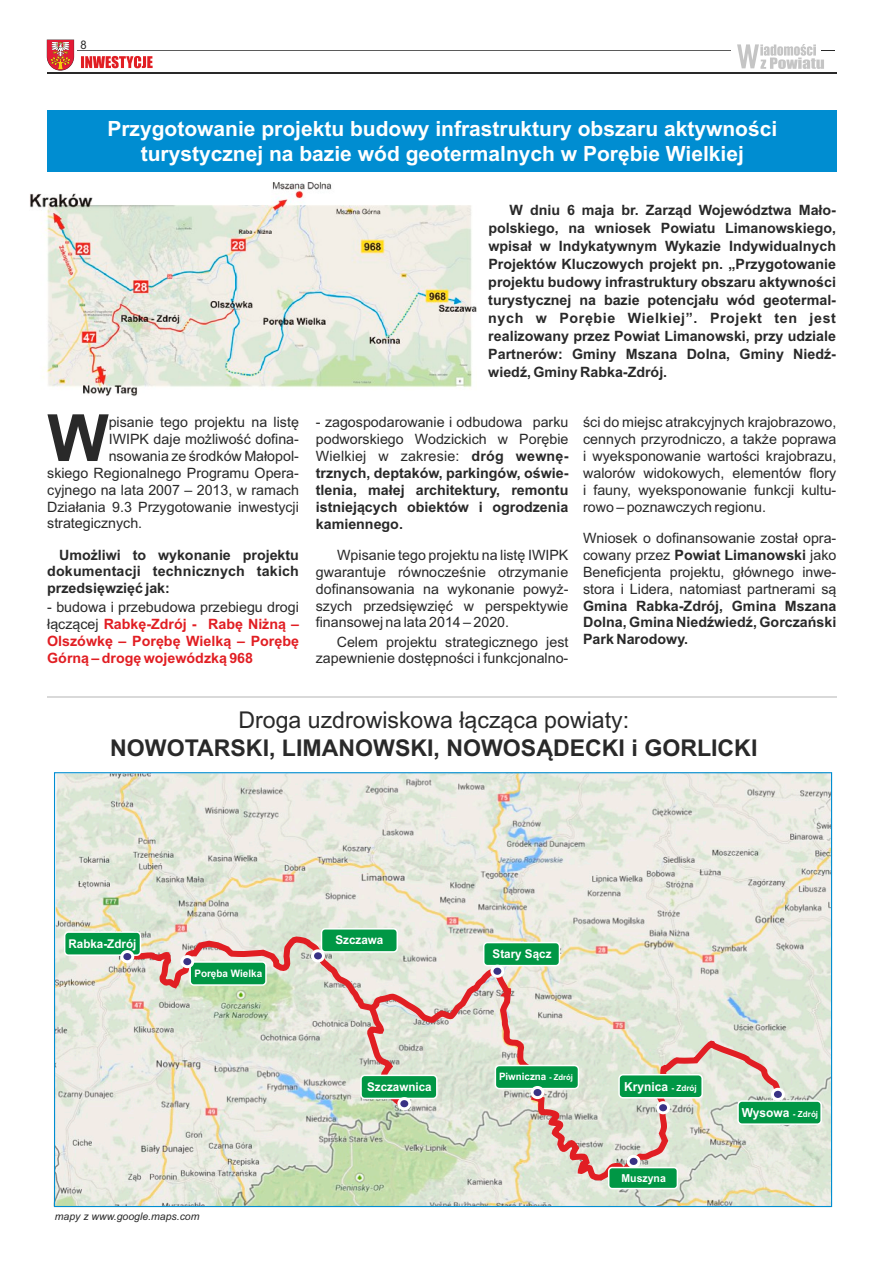
<style>
.page{position:relative;width:893px;height:1263px;background:#fff}
.page>*{position:absolute;margin:0;border:0;box-sizing:border-box;transform-origin:0 0}
.t1{font:700 65.1px "Arial";color:#292929}
.t2{font:700 23.1px "Arial";color:#292929}
.t3{font:23.1px "Arial";color:#292929}
.t4{font:700 21px/24.9px "Arial";color:#fff;text-align:center}
.t5{font:14.25px/16.8px "Arial";color:#292929;text-align:justify}
.t6{font:700 14.25px/16.8px "Arial";color:#292929;text-align:justify}
.t7{font:700 14.25px/16.8px "Arial";color:#e11e23;text-align:justify}
.t8{font:700 12.45px "Arial";color:#fff;scale:.96 1}
.t9{font:700 12.15px "Arial";color:#fff;scale:.96 1}
.t10{font:11.85px "Arial";color:#292929;scale:.94 1}
.t11{font:700 10.95px "Arial";color:#fff;scale:.96 1}
.t12{font:italic 10.5px "Arial";color:#292929}
.t13{font:700 10.35px "Arial";color:#fff;scale:.96 1}
.t14{font:700 10.2px "Arial";color:#fff;scale:.96 1}
.s1{font-weight:700}
.s2{font-weight:400}
.s3{font-weight:400;color:#292929}
.s4{font-size:7.95px}
.s5{font-size:8.4px}
</style>
<div class="page">
<hr style="left:47px;top:72px;width:789px;height:2px;background:#292929">
<svg style="left:47px;top:40px;width:27px;height:31px"></svg>
<hr style="left:77px;top:50px;width:654px;height:1px;background:#5b5b5b">
<svg style="left:737px;top:44px;width:97px;height:25px"></svg>
<svg style="left:81px;top:56px;width:72px;height:12px"></svg>
<div style="left:47px;top:110px;width:789px;height:62px;background:#008dd1"></div>
<img style="left:30px;top:183px;width:447px;height:213px">
<hr style="left:47px;top:697px;width:789px;height:1px;background:#d9d9d9">
<img style="left:56px;top:774px;width:774px;height:431px">
<svg style="left:119px;top:932px;width:665px;height:255px;background:#dddacb"></svg>
<div style="left:64px;top:931px;width:77px;height:25px;border:3px solid #fff;border-radius:3px"></div>
<div style="left:65px;top:933px;width:75px;height:21px;background:#009745;border-radius:3px"></div>
<div style="left:321px;top:928px;width:77px;height:25px;border:3px solid #fff;border-radius:3px"></div>
<div style="left:322px;top:929px;width:74px;height:22px;background:#009745;border-radius:3px"></div>
<div style="left:189px;top:961px;width:78px;height:25px;border:3px solid #fff;border-radius:3px"></div>
<div style="left:191px;top:963px;width:74px;height:21px;background:#009745;border-radius:3px"></div>
<div style="left:120px;top:950px;width:14px;height:13px;border:6px solid #fff;border-radius:50%"></div>
<div style="left:123px;top:953px;width:8px;height:7px;background:#393285;border-radius:50%"></div>
<div style="left:180px;top:955px;width:14px;height:13px;border:6px solid #fff;border-radius:50%"></div>
<div style="left:183px;top:958px;width:8px;height:7px;background:#393285;border-radius:50%"></div>
<div style="left:311px;top:949px;width:14px;height:13px;border:6px solid #fff;border-radius:50%"></div>
<div style="left:314px;top:952px;width:8px;height:7px;background:#393285;border-radius:50%"></div>
<svg style="left:363px;top:1001px;width:47px;height:112px;background:#d8bcb0"></svg>
<div style="left:360px;top:1074px;width:78px;height:25px;border:3px solid #fff;border-radius:3px"></div>
<div style="left:362px;top:1076px;width:74px;height:22px;background:#009745;border-radius:3px"></div>
<div style="left:397px;top:1097px;width:14px;height:13px;border:6px solid #fff;border-radius:50%"></div>
<div style="left:400px;top:1100px;width:8px;height:7px;background:#393285;border-radius:50%"></div>
<div style="left:483px;top:942px;width:77px;height:24px;border:3px solid #fff;border-radius:3px"></div>
<div style="left:484px;top:943px;width:75px;height:22px;background:#009745;border-radius:3px"></div>
<div style="left:495px;top:1065px;width:84px;height:24px;border:3px solid #fff;border-radius:3px"></div>
<div style="left:496px;top:1066px;width:82px;height:22px;background:#009745;border-radius:3px"></div>
<div style="left:490px;top:965px;width:14px;height:13px;border:6px solid #fff;border-radius:50%"></div>
<div style="left:493px;top:968px;width:8px;height:7px;background:#393285;border-radius:50%"></div>
<div style="left:531px;top:1086px;width:13px;height:13px;border:6px solid #fff;border-radius:50%"></div>
<div style="left:534px;top:1089px;width:7px;height:7px;background:#393285;border-radius:50%"></div>
<div style="left:656px;top:1101px;width:14px;height:13px;border:6px solid #fff;border-radius:50%"></div>
<div style="left:659px;top:1104px;width:8px;height:7px;background:#393285;border-radius:50%"></div>
<div style="left:608px;top:1167px;width:70px;height:22px;border:3px solid #fff;border-radius:3px"></div>
<div style="left:609px;top:1168px;width:68px;height:20px;background:#009745;border-radius:3px"></div>
<div style="left:627px;top:1155px;width:13px;height:13px;border:6px solid #fff;border-radius:50%"></div>
<div style="left:630px;top:1158px;width:7px;height:7px;background:#393285;border-radius:50%"></div>
<div style="left:618px;top:1074px;width:85px;height:24px;border:3px solid #fff;border-radius:3px"></div>
<div style="left:620px;top:1075px;width:81px;height:22px;background:#009745;border-radius:3px"></div>
<div style="left:737px;top:1100px;width:85px;height:25px;border:3px solid #fff;border-radius:3px"></div>
<div style="left:739px;top:1102px;width:81px;height:21px;background:#009745;border-radius:3px"></div>
<div style="left:771px;top:1088px;width:14px;height:13px;border:6px solid #fff;border-radius:50%"></div>
<div style="left:774px;top:1091px;width:8px;height:7px;background:#393285;border-radius:50%"></div>
<p class="t10" style="left:80px;top:40px;width:8px">8</p>
<h3 class="t4" style="left:107px;top:118px;width:671px">Przygotowanie projektu budowy infrastruktury obszaru aktywności turystycznej na bazie wód geotermalnych w Porębie Wielkiej</h3>
<p class="t6" style="left:488px;top:202px;width:349px;line-height:18px;text-indent:21px">W dniu 6 maja br. Zarząd Województwa Mało&shy;polskiego, na wniosek Powiatu Limanowskiego, wpisał w Indykatywnym Wykazie Indywidualnych Projektów Kluczowych projekt pn. „Przygotowanie projektu budowy infrastruktury obszaru aktywności turystycznej na bazie potencjału wód geotermal&shy;nych w Porębie Wielkiej”. Projekt ten jest realizowany przez Powiat Limanowski, przy udziale Partnerów: Gminy Mszana Dolna, Gminy Niedź&shy;wiedź, Gminy Rabka-Zdrój.</p>
<p class="t5" style="left:109px;top:415px;width:192px">pisanie tego projektu na listę</p>
<h1 class="t1" style="left:47px;top:414px;width:63px">W</h1>
<p class="t5" style="left:583px;top:415px;width:255px">ści do miejsc atrakcyjnych krajobrazowo, cennych przyrodniczo, a także poprawa i wyeksponowanie wartości krajobrazu, walorów widokowych, elementów flory i fauny, wyeksponowanie funkcji kultu&shy;rowo – poznawczych regionu.</p>
<p class="t5" style="left:583px;top:531px;width:255px">Wniosek o dofinansowanie został opra&shy;cowany przez <span class="s1">Powiat Limanowski</span> jako Beneficjenta projektu, głównego inwe&shy;stora i Lidera, natomiast partnerami są</p>
<p class="t6" style="left:583px;top:598px;width:255px">Gmina Rabka-Zdrój, Gmina Mszana Dolna, Gmina Niedźwiedź, Gorczański Park Narodowy.</p>
<p class="t6" style="left:316px;top:415px;width:254px"><span class="s2">- zagospodarowanie i odbudowa parku podworskiego Wodzickich w Porębie Wielkiej w zakresie:</span> dróg wewnę&shy;trznych, deptaków, parkingów, oświe&shy;tlenia, małej architektury, remontu istniejących obiektów i ogrodzenia kamiennego.</p>
<p class="t5" style="left:316px;top:548px;width:254px;text-indent:21px">Wpisanie tego projektu na listę IWIPK gwarantuje równocześnie otrzymanie dofinansowania na wykonanie powyż&shy;szych przedsięwzięć w perspektywie finansowej na lata 2014 – 2020.</p>
<p class="t5" style="left:316px;top:634px;width:254px;text-align:right">Celem projektu strategicznego jest zapewnienie dostępności i funkcjonalno-</p>
<p class="t5" style="left:109px;top:432px;width:192px">IWIPK daje możliwość dofina-</p>
<p class="t5" style="left:109px;top:449px;width:192px">nsowania ze środków Małopol-</p>
<p class="t5" style="left:47px;top:466px;width:253px">skiego Regionalnego Programu Opera-</p>
<p class="t5" style="left:47px;top:482px;width:253px">cyjnego na lata 2007 – 2013, w ramach</p>
<p class="t5" style="left:47px;top:499px;width:253px">Działania 9.3 Przygotowanie inwestycji</p>
<p class="t5" style="left:47px;top:516px;width:97px">strategicznych.</p>
<p class="t6" style="left:47px;top:547px;width:253px;text-indent:12px">Umożliwi to wykonanie projektu dokumentacji technicznych takich przedsięwzięć jak:</p>
<p class="t7" style="left:47px;top:600px;width:253px"><span class="s3">- budowa i przebudowa przebiegu drogi łączącej</span> Rabkę-Zdrój - Rabę Niżną – Olszówkę – Porębę Wielką – Porębę Górną – drogę wojewódzką 968</p>
<h2 class="t3" style="left:238px;top:711px;width:392px">Droga uzdrowiskowa łącząca powiaty:</h2>
<h2 class="t2" style="left:110px;top:739px;width:649px">NOWOTARSKI, LIMANOWSKI, NOWOSĄDECKI i GORLICKI</h2>
<p class="t9" style="left:69px;top:939px;width:72px">Rabka-Zdrój</p>
<p class="t9" style="left:336px;top:935px;width:51px">Szczawa</p>
<p class="t13" style="left:194px;top:970px;width:72px">Poręba Wielka</p>
<p class="t12" style="left:55px;top:1212px;width:146px">mapy z www.google.maps.com</p>
<p class="t9" style="left:367px;top:1082px;width:69px">Szczawnica</p>
<p class="t9" style="left:493px;top:949px;width:63px">Stary Sącz</p>
<p class="t14" style="left:499px;top:1073px;width:79px">Piwniczna <span class="s4">- Zdrój</span></p>
<p class="t8" style="left:624px;top:1081px;width:77px">Krynica <span class="s5">- Zdrój</span></p>
<p class="t11" style="left:621px;top:1174px;width:48px">Muszyna</p>
<p class="t8" style="left:742px;top:1108px;width:81px">Wysowa <span class="s5">- Zdrój</span></p>
</div>
